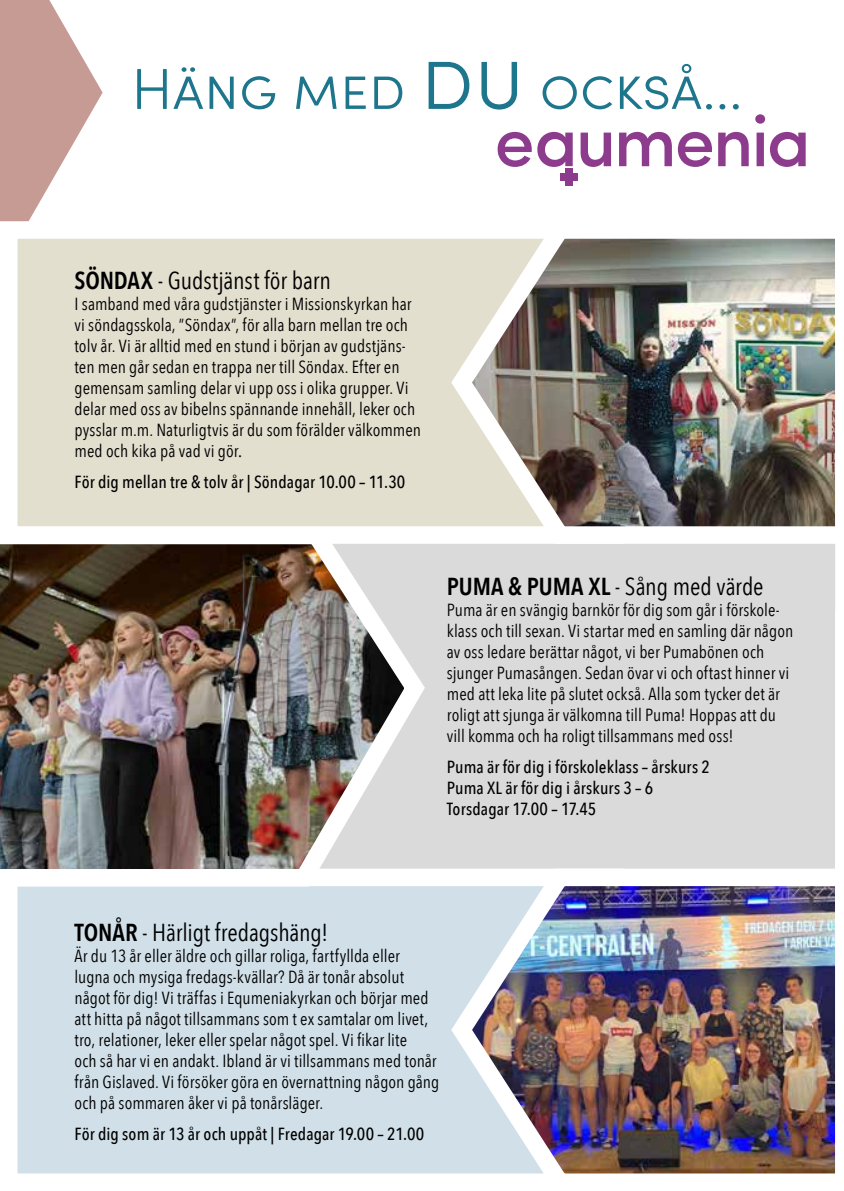
<style>
.page{position:relative;width:844px;height:1191px;background:#fff}
.page>*{position:absolute;margin:0;border:0;box-sizing:border-box;transform-origin:0 0}
.t1{font:300 57.75px "Sofia Pro";color:#1d768c}
.t2{font:24.5px "Avenir Next Condensed";letter-spacing:-.005em;color:#000}
.t3{font:17.5px/21px "Avenir Next Condensed";letter-spacing:.005em;color:#000}
.t4{font:500 17.5px/21px "Avenir Next Condensed";letter-spacing:.005em;color:#000}
.t5{font:300 17.5px "Avenir";color:#000}
.s1{font-size:84px}
.s2{font-weight:600}
.s3{font-family:"Minion Pro"}
</style>
<div class="page">
<div style="left:0;top:223px;width:843px;height:968px;background:#dadada"></div>
<svg style="left:0;top:0;width:103px;height:212px"></svg>
<svg style="left:497px;top:132px;width:34px;height:35px"></svg>
<svg style="left:537px;top:132px;width:35px;height:35px"></svg>
<svg style="left:580px;top:133px;width:31px;height:34px"></svg>
<svg style="left:619px;top:132px;width:52px;height:34px"></svg>
<svg style="left:677px;top:132px;width:34px;height:35px"></svg>
<svg style="left:718px;top:132px;width:30px;height:34px"></svg>
<svg style="left:755px;top:114px;width:50px;height:53px"></svg>
<div style="left:560px;top:173px;width:17px;height:8px;background:#8d3c8d"></div>
<div style="left:565px;top:168px;width:7px;height:18px;background:#8d3c8d"></div>
<svg style="left:0;top:212px;width:440px;height:332px"></svg>
<div style="left:0;top:868px;width:440px;height:305px;background:#d1e0e8"></div>
<img style="left:440px;top:223px;width:395px;height:321px">
<img style="left:440px;top:868px;width:395px;height:305px">
<svg style="left:826px;top:868px;width:9px;height:74px"></svg>
<svg style="left:826px;top:223px;width:9px;height:109px"></svg>
<div style="left:835px;top:221px;width:8px;height:970px;background:#fff"></div>
<div style="left:0;top:1173px;width:843px;height:18px;background:#fff"></div>
<img style="left:0;top:511px;width:435px;height:384px">
<h1 class="t1" style="left:131px;top:47px;width:612px">Häng med <span class="s1">du</span> också...</h1>
<h2 class="t2" style="left:74px;top:259px;width:258px"><span class="s2">SÖNDAX</span> - Gudstjänst för barn</h2>
<p class="t3" style="left:74px;top:292px;width:348px">I samband med våra gudstjänster i Missionskyrkan har vi söndagsskola, ”Söndax”, för alla barn mellan tre och tolv år. Vi är alltid med en stund i början av gudstjäns&shy;ten men går sedan en trappa ner till Söndax. Efter en gemensam samling delar vi upp oss i olika grupper. Vi delar med oss av bibelns spännande innehåll, leker och pysslar m.m. Naturligtvis är du som förälder välkommen med och kika på vad vi gör<span class="s3">.</span></p>
<p class="t4" style="left:74px;top:471px;width:332px">För dig mellan tre &amp; tolv år | Söndagar 10.00 – 11.30</p>
<h2 class="t2" style="left:446px;top:565px;width:318px"><span class="s2">PUMA &amp; PUMA XL</span> - Sång med värde</h2>
<p class="t3" style="left:446px;top:598px;width:348px">Puma är en svängig barnkör för dig som går i förskole&shy;klass och till sexan. Vi startar med en samling där någon av oss ledare berättar något, vi ber Pumabönen och sjunger Pumasången. Sedan övar vi och oftast hinner vi med att leka lite på slutet också. Alla som tycker det är roligt att sjunga är välkomna till Puma! Hoppas att du vill komma och ha roligt tillsammans med oss!</p>
<p class="t4" style="left:446px;top:756px;width:264px">Puma är för dig i förskoleklass – årskurs 2<br>Puma XL är för dig i årskurs 3 – 6<br>Torsdagar 17.00 – 17.45</p>
<h2 class="t2" style="left:74px;top:911px;width:255px"><span class="s2">TONÅR</span> - Härligt fredagshäng!</h2>
<p class="t3" style="left:74px;top:944px;width:366px">Är du 13 år eller äldre och gillar roliga, fartfyllda eller lugna och mysiga fredags-kvällar? Då är tonår absolut något för dig! Vi träffas i Equmeniakyrkan och börjar med att hitta på något tillsammans som t ex samtalar om livet, tro, relationer, leker eller spelar något spel. Vi fikar lite<br>och så har vi en andakt. Ibland är vi tillsammans med tonår från Gislaved. Vi försöker göra en övernattning någon gång och på sommaren åker vi på tonårsläger.</p>
<p class="t4" style="left:74px;top:1123px;width:351px">För dig som är 13 år och uppåt | Fredagar 19.00 – 21.00</p>
<p class="t5" style="left:74px;top:1130px;width:11px">4</p>
</div>
